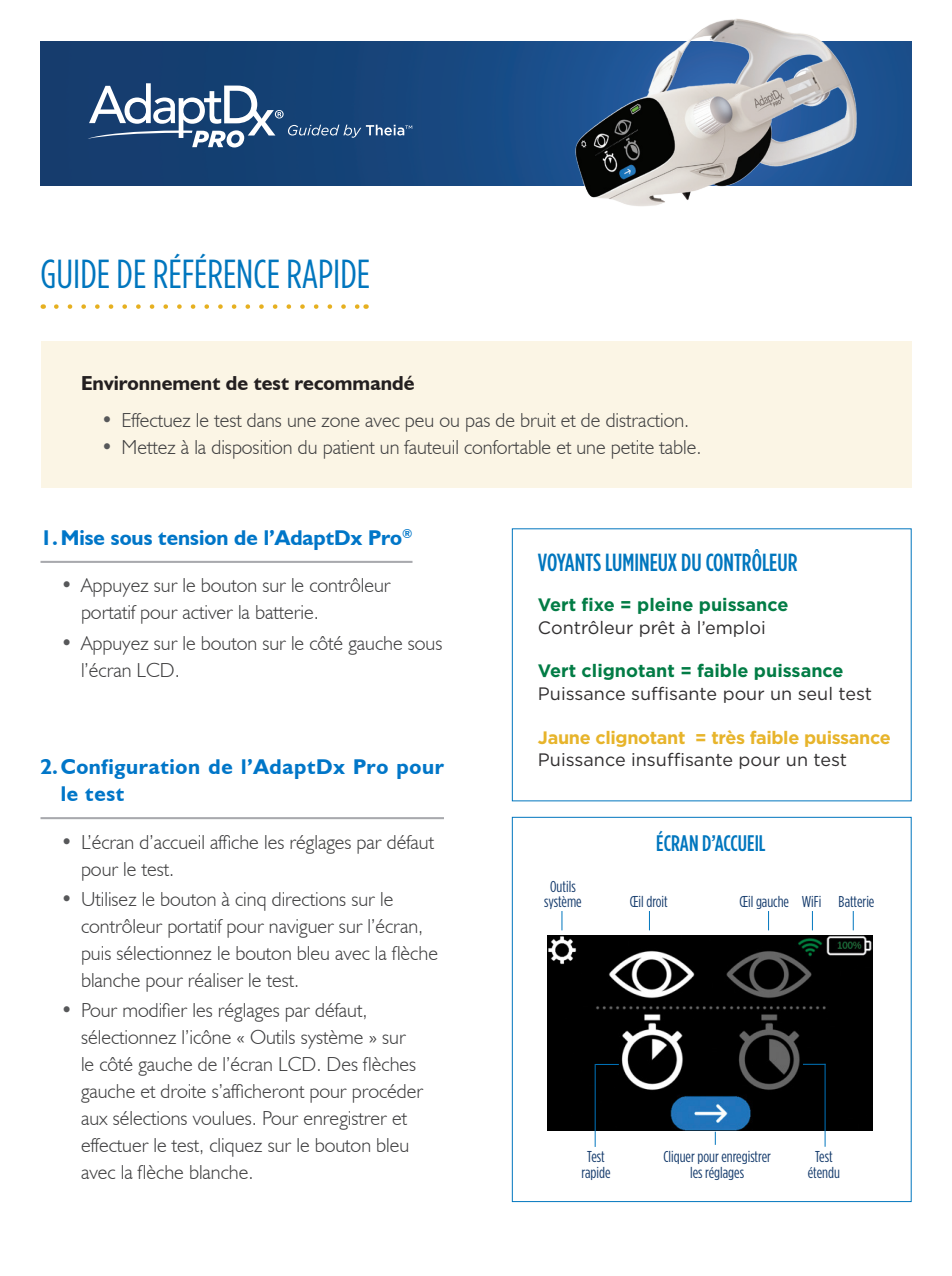
<style>
.page{position:relative;width:952px;height:1276px;background:#fff}
.page>*{position:absolute;margin:0;border:0;box-sizing:border-box;transform-origin:0 0}
.t1{font:40.5px "Gotham Condensed";color:#0076be}
.t2{font:500 24.75px "Gotham Condensed";color:#0076be}
.t3{font:500 22.5px "Gotham Condensed";color:#0076be}
.section_headline{font:700 21.38px/27px "Humanist 521 BT";letter-spacing:.03em;color:#0076c8}
.section_headline-2{font:700 21.38px "Humanist 521 BT";color:#0076c8}
.t4{font:300 20.25px/27px "Humanist 521 BT";color:#3e3e3f}
.section_sub_head{font:700 20.25px "Humanist 521 BT";color:#231f20}
.bullets_with_icons{font:700 18px/22.5px "Gotham";letter-spacing:-.02em;color:#e7b42b}
.bullets_with_icons-2{font:18px/22.5px "Gotham";color:#312f30}
.bullets_with_icons-3{font:700 18px/22.5px "Gotham";color:#027c45}
.body_copy{font:15.75px/15.3px "Gotham Condensed";color:#163c6d;text-align:center}
.s1{color:#57585a}
.s2{font-weight:400;color:#312f30}
.s3{font-weight:700;color:#027c45}
</style>
<div class="page">
<div style="left:40px;top:41px;width:435px;height:145px;background:#163c6d"></div>
<img style="left:192px;top:41px;width:719px;height:145px">
<svg style="left:88px;top:83px;width:324px;height:64px"></svg>
<svg style="left:56px;top:304px;width:303px;height:5px"></svg>
<div style="left:40px;top:341px;width:871px;height:147px;background:#fbf5e5"></div>
<hr style="left:40px;top:561px;width:372px;height:2px;background:#a8a9ad">
<hr style="left:40px;top:817px;width:404px;height:2px;background:#a8a9ad">
<img style="left:561px;top:18px;width:310px;height:188px">
<div style="left:512px;top:817px;width:399px;height:385px;border:1px solid #0076be"></div>
<img style="left:547px;top:935px;width:325px;height:195px">
<svg style="left:768px;top:911px;width:1px;height:19px"></svg>
<svg style="left:812px;top:911px;width:1px;height:19px"></svg>
<svg style="left:853px;top:911px;width:1px;height:19px"></svg>
<svg style="left:649px;top:911px;width:1px;height:19px"></svg>
<svg style="left:561px;top:911px;width:1px;height:19px"></svg>
<svg style="left:803px;top:1064px;width:21px;height:1px"></svg>
<hr style="left:824px;top:1064px;width:1px;height:83px;background:#0076be">
<svg style="left:596px;top:1064px;width:23px;height:1px"></svg>
<hr style="left:595px;top:1064px;width:1px;height:83px;background:#0076be">
<svg style="left:715px;top:1132px;width:1px;height:13px"></svg>
<p class="t1" style="left:40px;top:250px;width:331px">GUIDE DE RÉFÉRENCE RAPIDE</p>
<p class="section_sub_head" style="left:81px;top:371px;width:335px">Environnement de test recommandé</p>
<p class="t4" style="left:101px;top:406px;width:589px"><span class="s1">•</span> Effectuez le test dans une zone avec peu ou pas de bruit et de distraction.</p>
<p class="t4" style="left:101px;top:433px;width:602px"><span class="s1">•</span> Mettez à la disposition du patient un fauteuil confortable et une petite table.</p>
<p class="section_headline-2" style="left:40px;top:524px;width:373px">1.Mise sous tension de l’AdaptDx Pro<sup>®</sup></p>
<p class="t4" style="left:81px;top:571px;width:311px;text-indent:-20px"><span class="s1">•</span> Appuyez sur le bouton sur le contrôleur portatif pour activer la batterie.</p>
<p class="t4" style="left:81px;top:629px;width:363px;text-indent:-20px"><span class="s1">•</span> Appuyez sur le bouton sur le côté gauche sous l’écran LCD.</p>
<p class="section_headline" style="left:61px;top:753px;width:385px;text-indent:-20px">2.Configuration de l’AdaptDx Pro pour le test</p>
<p class="t4" style="left:81px;top:828px;width:354px;text-indent:-20px"><span class="s1">•</span> L’écran d’accueil affiche les réglages par défaut pour le test.</p>
<p class="t4" style="left:81px;top:885px;width:358px;text-indent:-20px"><span class="s1">•</span> Utilisez le bouton à cinq directions sur le contrôleur portatif pour naviguer sur l’écran, puis sélectionnez le bouton bleu avec la flèche blanche pour réaliser le test.</p>
<p class="t4" style="left:81px;top:996px;width:344px;text-indent:-20px"><span class="s1">•</span> Pour modifier les réglages par défaut, sélectionnez l’icône « Outils système » sur le côté gauche de l’écran LCD. Des flèches gauche et droite s’afficheront pour procéder aux sélections voulues. Pour enregistrer et effectuer le test, cliquez sur le bouton bleu avec la flèche blanche.</p>
<p class="t2" style="left:538px;top:549px;width:261px">VOYANTS LUMINEUX DU CONTRÔLEUR</p>
<p class="bullets_with_icons-3" style="left:538px;top:593px;width:252px">Vert fixe = pleine puissance<br><span class="s2">Contrôleur prêt à l’emploi</span></p>
<p class="bullets_with_icons-2" style="left:538px;top:659px;width:336px"><span class="s3">Vert clignotant = faible puissance<br></span>Puissance suffisante pour un seul test</p>
<p class="bullets_with_icons" style="left:538px;top:726px;width:354px">Jaune clignotant = très faible puissance<br><span class="s2">Puissance insuffisante pour un test</span></p>
<p class="body_copy" style="left:544px;top:879px;width:39px">Outils système</p>
<p class="t3" style="left:656px;top:831px;width:111px">ÉCRAN D’ACCUEIL</p>
<p class="body_copy" style="left:630px;top:893px;width:40px">Œil droit</p>
<p class="body_copy" style="left:739px;top:893px;width:51px">Œil gauche</p>
<p class="body_copy" style="left:802px;top:893px;width:21px">WiFi</p>
<p class="body_copy" style="left:838px;top:893px;width:37px">Batterie</p>
<p class="body_copy" style="left:581px;top:1149px;width:30px">Test rapide</p>
<p class="body_copy" style="left:663px;top:1149px;width:109px">Cliquer pour enregistrer les réglages</p>
<p class="body_copy" style="left:808px;top:1149px;width:34px">Test étendu</p>
</div>
